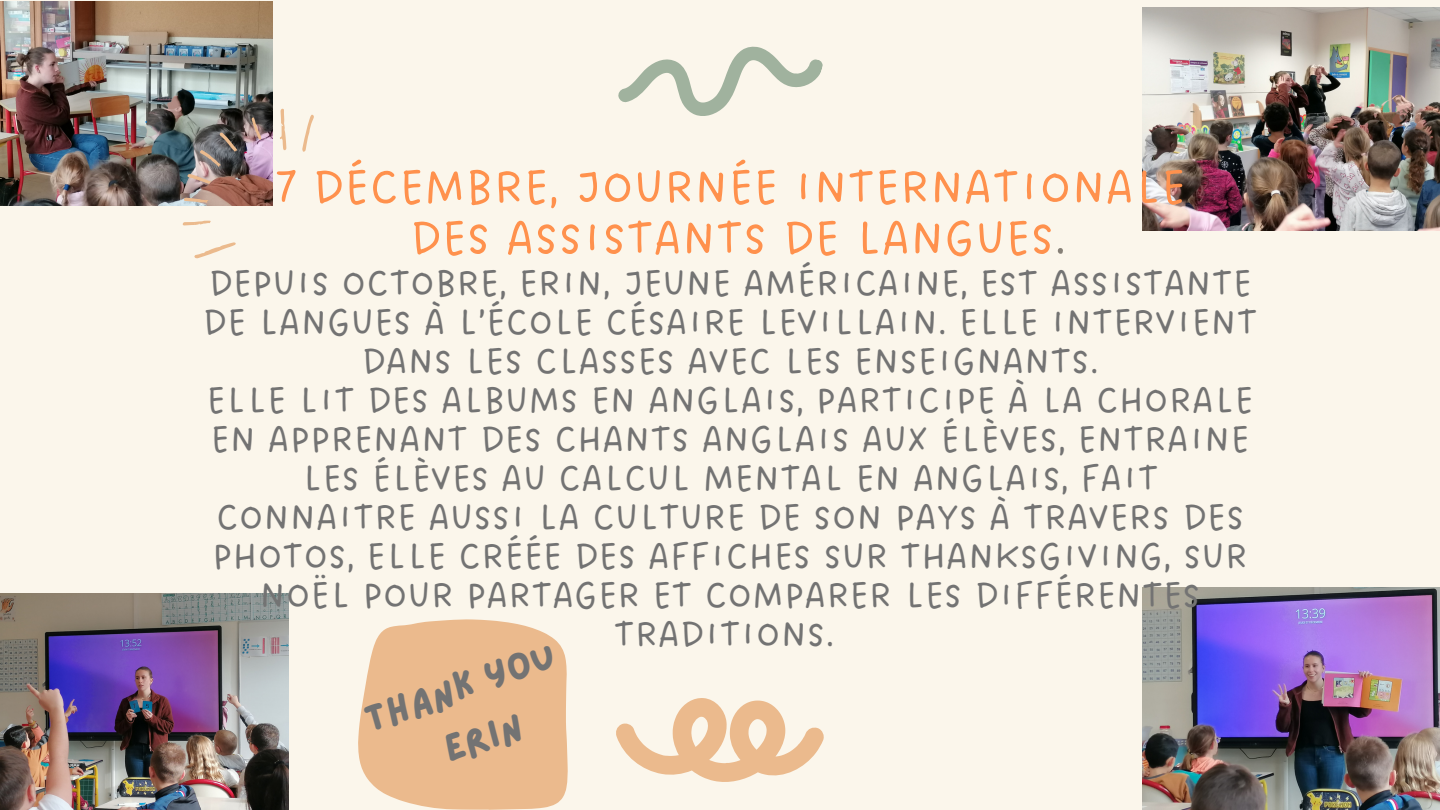
<style>
.page{position:relative;width:1440px;height:810px;background:#fbf6eb}
.page>*{position:absolute;margin:0;border:0;box-sizing:border-box;transform-origin:0 0}
.t1{font:51.6px "DO Sans Regular";color:#ff914d}
.t2{font:39.7px/39px "DO Sans Regular";color:#737373;text-align:center}
.t3{font:38.7px "Lazydog";color:#737373}
.s1{color:#868077}
</style>
<div class="page">
<svg style="left:618px;top:46px;width:205px;height:70px"></svg>
<svg style="left:616px;top:698px;width:208px;height:84px"></svg>
<img style="left:0;top:594px;width:289px;height:216px">
<img style="left:0;top:2px;width:272px;height:204px">
<img style="left:182px;top:132px;width:57px;height:127px">
<svg style="left:245px;top:108px;width:69px;height:45px"></svg>
<img style="left:1143px;top:8px;width:297px;height:222px">
<img style="left:1143px;top:587px;width:297px;height:223px">
<svg style="left:358px;top:619px;width:210px;height:191px;background:#ecc097"></svg>
<p class="t1" style="left:274px;top:157px;width:913px">7 DÉCEMBRE, JOURNÉE INTERNATIONALE</p>
<p class="t1" style="left:410px;top:208px;width:658px">DES ASSISTANTS DE LANGUES<span class="s1">.</span></p>
<p class="t2" style="left:203px;top:266px;width:1056px">DEPUIS OCTOBRE, ERIN, JEUNE AMÉRICAINE, EST ASSISTANTE<br>DE LANGUES À L’ÉCOLE CÉSAIRE LEVILLAIN. ELLE INTERVIENT<br>DANS LES CLASSES AVEC LES ENSEIGNANTS.</p>
<p class="t2" style="left:206px;top:383px;width:1049px">ELLE LIT DES ALBUMS EN ANGLAIS, PARTICIPE À LA CHORALE EN APPRENANT DES CHANTS ANGLAIS AUX ÉLÈVES, ENTRAINE LES ÉLÈVES AU CALCUL MENTAL EN ANGLAIS, FAIT CONNAITRE AUSSI LA CULTURE DE SON PAYS À TRAVERS DES PHOTOS, ELLE CRÉÉE DES AFFICHES SUR THANKSGIVING, SUR NOËL POUR PARTAGER ET COMPARER LES DIFFÉRENTES TRADITIONS.</p>
<p class="t3" style="left:360px;top:703px;width:201px;rotate:-19deg">Thank you</p>
<p class="t3" style="left:439px;top:732px;width:83px;rotate:-19deg">Erin</p>
</div>
